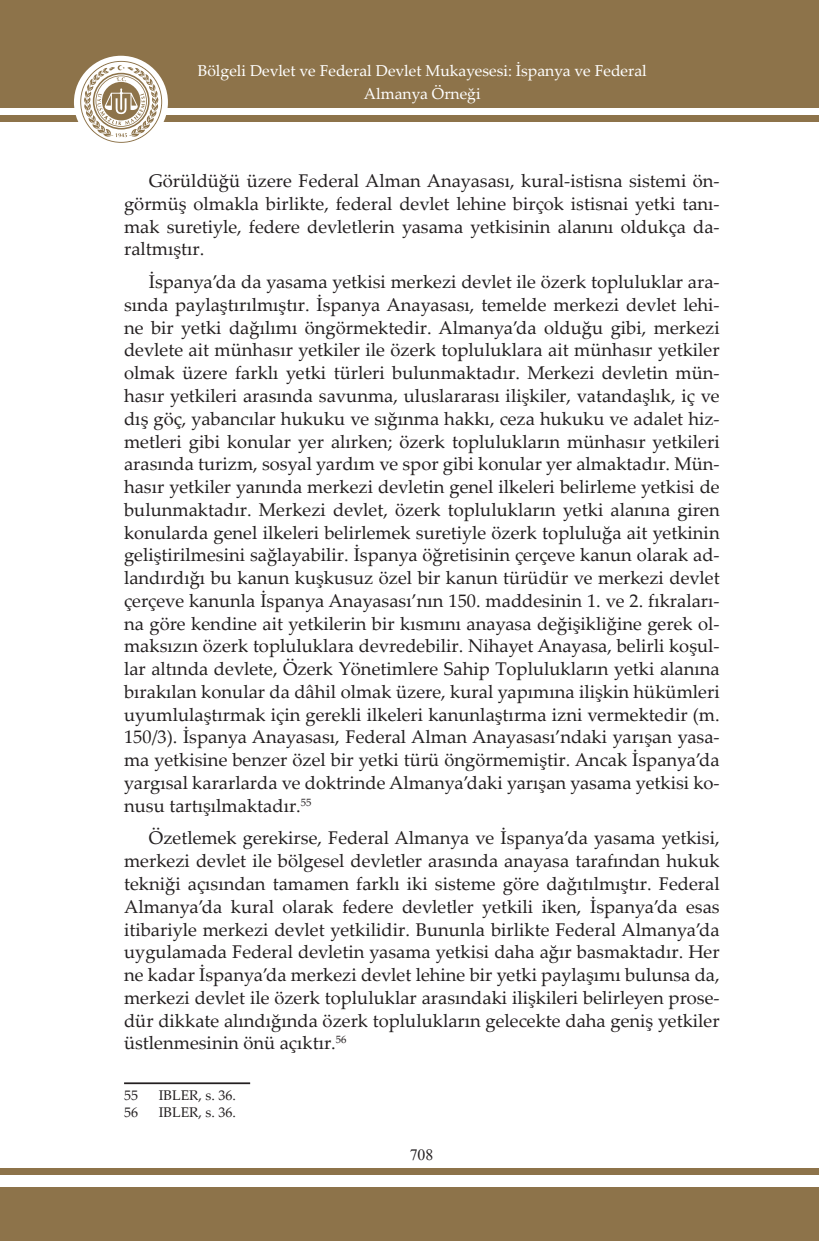
<style>
.page{position:relative;width:819px;height:1241px;background:#fff}
.page>*{position:absolute;margin:0;border:0;box-sizing:border-box;transform-origin:0 0}
.t1{font:18.38px/22.8px "Palatino Linotype";color:#231f20;text-align:justify}
.t2{font:15.75px/22.8px "Palatino Linotype";color:#fff;text-align:center}
.t3{font:15.75px "Times New Roman";color:#231f20}
.t4{font:14px "Palatino Linotype";color:#231f20}
</style>
<div class="page">
<div style="left:0;top:0;width:819px;height:108px;background:#8d734a"></div>
<div style="left:0;top:1187px;width:819px;height:53px;background:#8d734a"></div>
<div style="left:0;top:116px;width:819px;height:6px;background:#8d734a"></div>
<div style="left:0;top:1167px;width:819px;height:6px;background:#8d734a"></div>
<div style="left:74px;top:56px;width:94px;height:93px;background:#fff;border-radius:50%"></div>
<svg style="left:80px;top:61px;width:82px;height:82px"></svg>
<hr style="left:124px;top:1082px;width:126px;height:1px;background:#231f20">
<p class="t2" style="left:198px;top:59px;width:450px">Bölgeli Devlet ve Federal Devlet Mukayesesi: İspanya ve Federal<br>Almanya Örneği</p>
<p class="t1" style="left:124px;top:169px;width:597px;text-indent:25px">Görüldüğü üzere Federal Alman Anayasası, kural-istisna sistemi ön&shy;görmüş olmakla birlikte, federal devlet lehine birçok istisnai yetki tanı&shy;mak suretiyle, federe devletlerin yasama yetkisinin alanını oldukça da&shy;raltmıştır.</p>
<p class="t1" style="left:124px;top:270px;width:597px;text-indent:25px">İspanya’da da yasama yetkisi merkezi devlet ile özerk topluluklar ara&shy;sında paylaştırılmıştır. İspanya Anayasası, temelde merkezi devlet lehi&shy;ne bir yetki dağılımı öngörmektedir. Almanya’da olduğu gibi, merkezi devlete ait münhasır yetkiler ile özerk topluluklara ait münhasır yetkiler olmak üzere farklı yetki türleri bulunmaktadır. Merkezi devletin mün&shy;hasır yetkileri arasında savunma, uluslararası ilişkiler, vatandaşlık, iç ve dış göç, yabancılar hukuku ve sığınma hakkı, ceza hukuku ve adalet hiz&shy;metleri gibi konular yer alırken; özerk toplulukların münhasır yetkileri arasında turizm, sosyal yardım ve spor gibi konular yer almaktadır. Mün&shy;hasır yetkiler yanında merkezi devletin genel ilkeleri belirleme yetkisi de bulunmaktadır. Merkezi devlet, özerk toplulukların yetki alanına giren konularda genel ilkeleri belirlemek suretiyle özerk topluluğa ait yetkinin geliştirilmesini sağlayabilir. İspanya öğretisinin çerçeve kanun olarak ad&shy;landırdığı bu kanun kuşkusuz özel bir kanun türüdür ve merkezi devlet çerçeve kanunla İspanya Anayasası’nın 150. maddesinin 1. ve 2. fıkraları&shy;na göre kendine ait yetkilerin bir kısmını anayasa değişikliğine gerek ol&shy;maksızın özerk topluluklara devredebilir. Nihayet Anayasa, belirli koşul&shy;lar altında devlete, Özerk Yönetimlere Sahip Toplulukların yetki alanına bırakılan konular da dâhil olmak üzere, kural yapımına ilişkin hükümleri uyumlulaştırmak için gerekli ilkeleri kanunlaştırma izni vermektedir (m.<br>150/3). İspanya Anayasası, Federal Alman Anayasası’ndaki yarışan yasa&shy;ma yetkisine benzer özel bir yetki türü öngörmemiştir. Ancak İspanya’da yargısal kararlarda ve doktrinde Almanya’daki yarışan yasama yetkisi ko&shy;nusu tartışılmaktadır.<sup>55</sup></p>
<p class="t1" style="left:124px;top:826px;width:597px;text-indent:25px">Özetlemek gerekirse, Federal Almanya ve İspanya’da yasama yetkisi, merkezi devlet ile bölgesel devletler arasında anayasa tarafından hukuk tekniği açısından tamamen farklı iki sisteme göre dağıtılmıştır. Federal Almanya’da kural olarak federe devletler yetkili iken, İspanya’da esas itibariyle merkezi devlet yetkilidir. Bununla birlikte Federal Almanya’da uygulamada Federal devletin yasama yetkisi daha ağır basmaktadır. Her ne kadar İspanya’da merkezi devlet lehine bir yetki paylaşımı bulunsa da, merkezi devlet ile özerk topluluklar arasındaki ilişkileri belirleyen prose&shy;dür dikkate alındığında özerk toplulukların gelecekte daha geniş yetkiler üstlenmesinin önü açıktır.<sup>56</sup></p>
<p class="t4" style="left:124px;top:1085px;width:15px">55</p>
<p class="t4" style="left:159px;top:1085px;width:79px">IBLER, s. 36.</p>
<p class="t4" style="left:124px;top:1101px;width:15px">56</p>
<p class="t4" style="left:159px;top:1101px;width:79px">IBLER, s. 36.</p>
<p class="t3" style="left:409px;top:1143px;width:25px">708</p>
</div>
